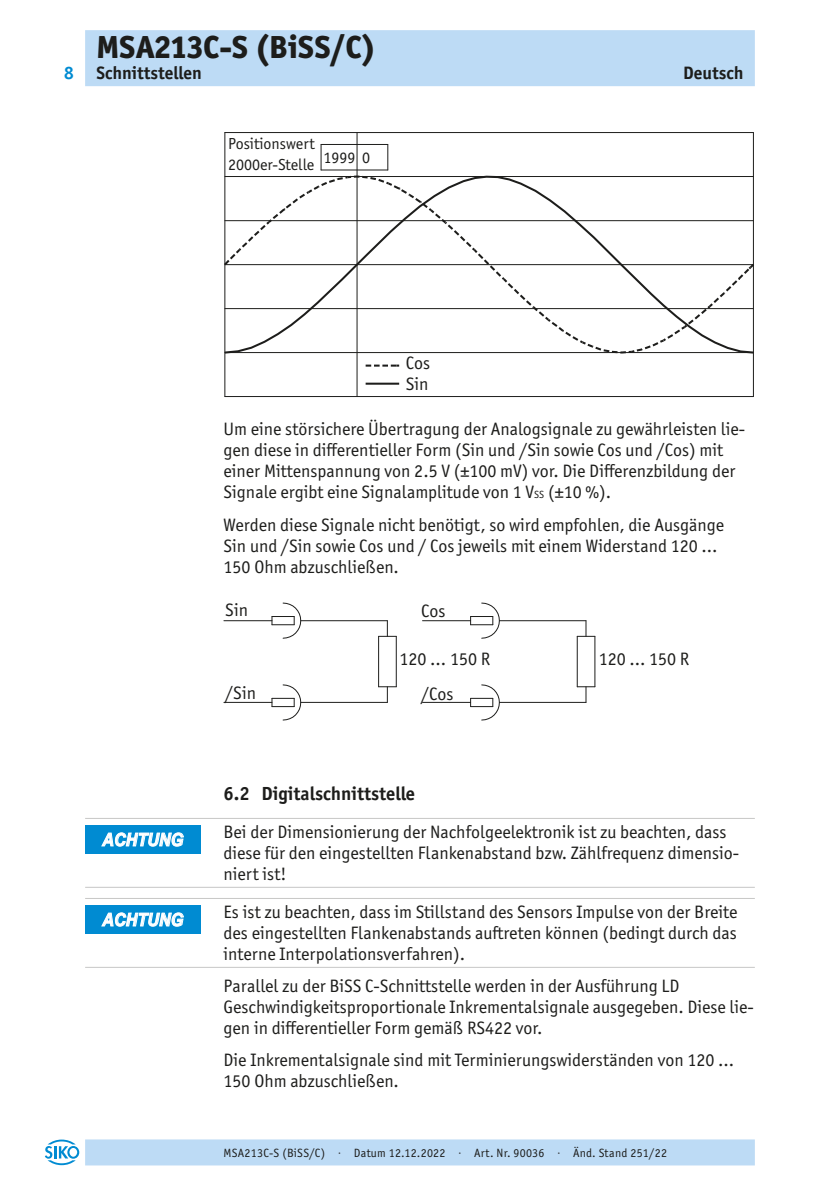
<style>
.page{position:relative;width:840px;height:1191px;background:#fff}
.page>*{position:absolute;margin:0;border:0;box-sizing:border-box;transform-origin:0 0}
.t1{font:800 32px "Officina Sans ITC Pro";color:#1d1d1b}
.t2{font:700 19px "Officina Sans ITC Pro";color:#1d1d1b}
._03__Fliesstext{font:18px/21px "Officina Sans ITC Pro";color:#1d1d1b}
._03__Fliesstext_Lini{font:18px/21px "Officina Sans ITC Pro";color:#1d1d1b}
._05__Book{font:18px "Officina Sans ITC Pro";color:#1d1d1b}
.t3{font:700 18px "Officina Sans ITC Pro";color:#1d1d1b}
.t4{font:italic 700 18px "Arial";color:#fff;scale:.9 1}
.t5{font:700 18px "Officina Sans ITC Pro";color:#008bd2}
._05__Book-2{font:16px "Officina Sans ITC Pro";color:#1d1d1b}
.t6{font:12px "Officina Sans ITC Pro";letter-spacing:.02em;color:#1d1d1b}
.s1{font-size:10.4px}
</style>
<div class="page">
<div style="left:85px;top:30px;width:669px;height:56px;background:#bddbf5"></div>
<div style="left:85px;top:1139px;width:669px;height:26px;background:#bddbf5"></div>
<svg style="left:45px;top:1139px;width:34px;height:26px"></svg>
<hr style="left:85px;top:818px;width:669px;height:1px;background:#c7c7c6">
<hr style="left:85px;top:887px;width:669px;height:1px;background:#c7c7c6">
<hr style="left:85px;top:898px;width:669px;height:1px;background:#c7c7c6">
<hr style="left:85px;top:967px;width:669px;height:1px;background:#c7c7c6">
<img style="left:224px;top:132px;width:530px;height:265px">
<svg style="left:365px;top:364px;width:34px;height:3px"></svg>
<hr style="left:356px;top:133px;width:1px;height:263px;background:#1d1d1b">
<hr style="left:752px;top:133px;width:1px;height:263px;background:#1d1d1b">
<hr style="left:225px;top:396px;width:528px;height:1px;background:#1d1d1b">
<hr style="left:224px;top:133px;width:1px;height:263px;background:#1d1d1b">
<hr style="left:225px;top:132px;width:528px;height:1px;background:#1d1d1b">
<svg style="left:224px;top:144px;width:530px;height:31px"></svg>
<hr style="left:321px;top:170px;width:66px;height:1px;background:#1d1d1b">
<svg style="left:224px;top:175px;width:530px;height:180px"></svg>
<hr style="left:365px;top:383px;width:34px;height:2px;background:#1d1d1b">
<img style="left:223px;top:619px;width:373px;height:85px">
<hr style="left:378px;top:636px;width:1px;height:51px;background:#1d1d1b">
<hr style="left:300px;top:620px;width:87px;height:1px;background:#1d1d1b">
<hr style="left:224px;top:620px;width:48px;height:1px;background:#1d1d1b">
<svg style="left:271px;top:684px;width:30px;height:37px"></svg>
<hr style="left:300px;top:702px;width:87px;height:1px;background:#1d1d1b">
<svg style="left:271px;top:602px;width:30px;height:37px"></svg>
<hr style="left:224px;top:702px;width:48px;height:1px;background:#1d1d1b">
<svg style="left:378px;top:620px;width:18px;height:17px"></svg>
<svg style="left:378px;top:686px;width:18px;height:16px"></svg>
<hr style="left:395px;top:636px;width:1px;height:51px;background:#1d1d1b">
<hr style="left:499px;top:620px;width:86px;height:1px;background:#1d1d1b">
<hr style="left:422px;top:620px;width:48px;height:1px;background:#1d1d1b">
<hr style="left:422px;top:702px;width:48px;height:1px;background:#1d1d1b">
<svg style="left:470px;top:684px;width:30px;height:37px"></svg>
<hr style="left:576px;top:636px;width:1px;height:51px;background:#1d1d1b">
<hr style="left:594px;top:636px;width:1px;height:51px;background:#1d1d1b">
<svg style="left:577px;top:620px;width:17px;height:17px"></svg>
<svg style="left:470px;top:602px;width:30px;height:37px"></svg>
<hr style="left:499px;top:702px;width:86px;height:1px;background:#1d1d1b">
<svg style="left:577px;top:686px;width:17px;height:16px"></svg>
<div style="left:85px;top:825px;width:116px;height:28px;background:#008bd2"></div>
<svg style="left:102px;top:832px;width:81px;height:14px"></svg>
<div style="left:85px;top:905px;width:116px;height:28px;background:#008bd2"></div>
<svg style="left:102px;top:912px;width:81px;height:14px"></svg>
<p class="t5" style="left:64px;top:62px;width:11px">8</p>
<h1 class="t1" style="left:96px;top:26px;width:281px">MSA213C-S (BiSS/C)</h1>
<p class="t3" style="left:96px;top:62px;width:107px">Schnittstellen</p>
<p class="t3" style="left:682px;top:62px;width:62px">Deutsch</p>
<p class="_05__Book-2" style="left:228px;top:135px;width:88px">Positionswert</p>
<p class="_05__Book-2" style="left:228px;top:156px;width:88px">2000er-Stelle</p>
<p class="_05__Book-2" style="left:323px;top:148px;width:48px">1999 0</p>
<p class="t4" style="left:102px;top:828px;width:92px">ACHTUNG</p>
<p class="t4" style="left:102px;top:908px;width:92px">ACHTUNG</p>
<p class="_05__Book" style="left:405px;top:352px;width:26px">Cos</p>
<p class="_05__Book" style="left:405px;top:373px;width:24px">Sin</p>
<p class="_03__Fliesstext" style="left:223px;top:418px;width:522px">Um eine störsichere Übertragung der Analogsignale zu gewährleisten lie&shy;gen diese in differentieller Form (Sin und /Sin sowie Cos und /Cos) mit einer Mittenspannung von 2.5 V (±100 mV) vor. Die Differenzbildung der Signale ergibt eine Signalamplitude von 1 V<span class="s1">SS</span> (±10 %).</p>
<p class="_03__Fliesstext" style="left:223px;top:514px;width:501px">Werden diese Signale nicht benötigt, so wird empfohlen, die Ausgänge<br>Sin und /Sin sowie Cos und / Cos jeweils mit einem Widerstand 120 ...<br>150 Ohm abzuschließen.</p>
<p class="_05__Book" style="left:225px;top:599px;width:24px">Sin</p>
<p class="_05__Book" style="left:421px;top:600px;width:26px">Cos</p>
<p class="_05__Book" style="left:399px;top:648px;width:92px">120 ... 150 R</p>
<p class="_05__Book" style="left:598px;top:648px;width:92px">120 ... 150 R</p>
<p class="_05__Book" style="left:225px;top:682px;width:32px">/Sin</p>
<p class="_05__Book" style="left:421px;top:683px;width:34px">/Cos</p>
<p class="t2" style="left:223px;top:781px;width:193px">6.2 Digitalschnittstelle</p>
<p class="_03__Fliesstext_Lini" style="left:223px;top:821px;width:516px">Bei der Dimensionierung der Nachfolgeelektronik ist zu beachten, dass diese für den eingestellten Flankenabstand bzw. Zählfrequenz dimensio&shy;niert ist!</p>
<p class="_03__Fliesstext_Lini" style="left:223px;top:901px;width:515px;text-align:justify">Es ist zu beachten, dass im Stillstand des Sensors Impulse von der Breite des eingestellten Flankenabstands auftreten können (bedingt durch das interne Interpolationsverfahren).</p>
<p class="_03__Fliesstext" style="left:223px;top:975px;width:531px">Parallel zu der BiSS C-Schnittstelle werden in der Ausführung LD<br>Geschwindigkeitsproportionale Inkrementalsignale ausgegeben. Diese lie&shy;gen in differentieller Form gemäß RS422 vor.</p>
<p class="_03__Fliesstext" style="left:223px;top:1049px;width:512px">Die Inkrementalsignale sind mit Terminierungswiderständen von 120 ...<br>150 Ohm abzuschließen.</p>
<p class="t6" style="left:223px;top:1145px;width:444px">MSA213C-S (BiSS/C) · Datum 12.12.2022 · Art. Nr. 90036 · Änd. Stand 251/22</p>
</div>
